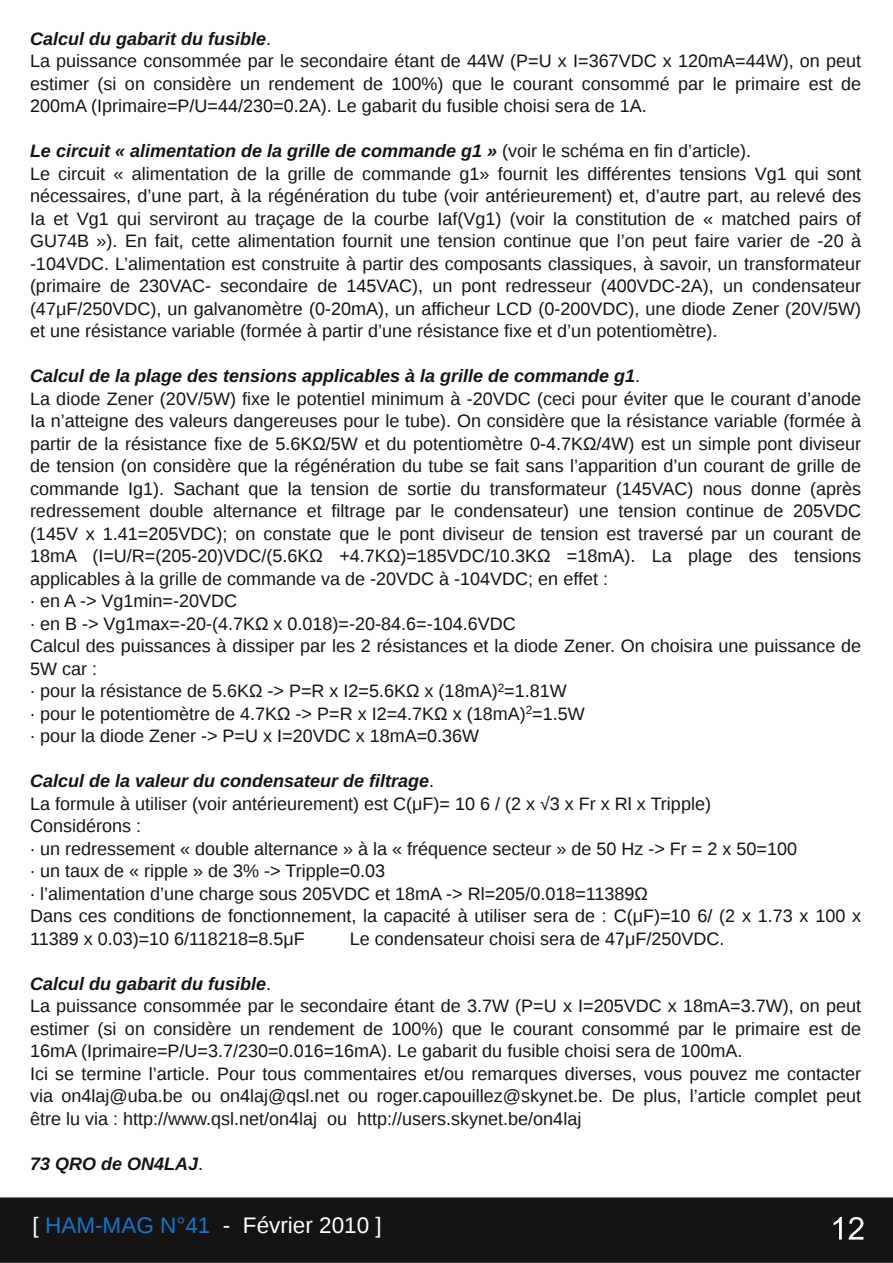
<style>
.page{position:relative;width:893px;height:1263px;background:#fff}
.page>*{position:absolute;margin:0;border:0;box-sizing:border-box;transform-origin:0 0}
.t1{font:22.5px "Liberation Sans";color:#fff}
.t2{font:18px/22.5px "Liberation Sans";color:#161413}
.t3{font:italic 700 18px "Liberation Sans";color:#161413}
.s1{font-weight:700;font-style:italic}
.s2{font-weight:400;font-style:normal}
.s3{color:#1775cd}
</style>
<div class="page">
<div style="left:0;top:1198px;width:892px;height:64px;background:#161413"></div>
<div style="left:0;top:1197px;width:893px;height:66px;border:2px solid #161413"></div>
<svg style="left:833px;top:1217px;width:9px;height:22px"></svg>
<svg style="left:848px;top:1217px;width:15px;height:22px"></svg>
<p class="t2" style="left:30px;top:27px;width:833px"><span class="s1">Calcul du gabarit du fusible</span>.<br>La puissance consommée par le secondaire étant de 44W (P=U x I=367VDC x 120mA=44W), on peut estimer (si on considère un rendement de 100%) que le courant consommé par le primaire est de 200mA (Iprimaire=P/U=44/230=0.2A). Le gabarit du fusible choisi sera de 1A.</p>
<p class="t2" style="left:30px;top:140px;width:833px"><span class="s1">Le circuit « alimentation de la grille de commande g1 »</span> (voir le schéma en fin d’article).<br>Le circuit « alimentation de la grille de commande g1» fournit les différentes tensions Vg1 qui sont nécessaires, d’une part, à la régénération du tube (voir antérieurement) et, d’autre part, au relevé des Ia et Vg1 qui serviront au traçage de la courbe Iaf(Vg1) (voir la constitution de « matched pairs of GU74B »). En fait, cette alimentation fournit une tension continue que l’on peut faire varier de -20 à -104VDC. L’alimentation est construite à partir des composants classiques, à savoir, un transformateur (primaire de 230VAC- secondaire de 145VAC), un pont redresseur (400VDC-2A), un condensateur (47μF/250VDC), un galvanomètre (0-20mA), un afficheur LCD (0-200VDC), une diode Zener (20V/5W) et une résistance variable (formée à partir d’une résistance fixe et d’un potentiomètre).</p>
<p class="t2" style="left:30px;top:365px;width:833px"><span class="s1">Calcul de la plage des tensions applicables à la grille de commande g1</span>.<br>La diode Zener (20V/5W) fixe le potentiel minimum à -20VDC (ceci pour éviter que le courant d’anode Ia n’atteigne des valeurs dangereuses pour le tube). On considère que la résistance variable (formée à partir de la résistance fixe de 5.6KΩ/5W et du potentiomètre 0-4.7KΩ/4W) est un simple pont diviseur de tension (on considère que la régénération du tube se fait sans l’apparition d’un courant de grille de commande Ig1). Sachant que la tension de sortie du transformateur (145VAC) nous donne (après redressement double alternance et filtrage par le condensateur) une tension continue de 205VDC (145V x 1.41=205VDC); on constate que le pont diviseur de tension est traversé par un courant de 18mA (I=U/R=(205-20)VDC/(5.6KΩ +4.7KΩ)=185VDC/10.3KΩ =18mA). La plage des tensions applicables à la grille de commande va de -20VDC à -104VDC; en effet :<br>∙ en A -&gt; Vg1min=-20VDC<br>∙ en B -&gt; Vg1max=-20-(4.7KΩ x 0.018)=-20-84.6=-104.6VDC<br>Calcul des puissances à dissiper par les 2 résistances et la diode Zener. On choisira une puissance de 5W car :<br>∙ pour la résistance de 5.6KΩ -&gt; P=R x I2=5.6KΩ x (18mA)<sup>2</sup>=1.81W<br>∙ pour le potentiomètre de 4.7KΩ -&gt; P=R x I2=4.7KΩ x (18mA)<sup>2</sup>=1.5W<br>∙ pour la diode Zener -&gt; P=U x I=20VDC x 18mA=0.36W</p>
<p class="t2" style="left:30px;top:770px;width:833px"><span class="s1">Calcul de la valeur du condensateur de filtrage</span>.<br>La formule à utiliser (voir antérieurement) est C(μF)= 10 6 / (2 x √3 x Fr x Rl x Tripple)<br>Considérons :<br>∙ un redressement « double alternance » à la « fréquence secteur » de 50 Hz -&gt; Fr = 2 x 50=100<br>∙ un taux de « ripple » de 3% -&gt; Tripple=0.03<br>∙ l’alimentation d’une charge sous 205VDC et 18mA -&gt; Rl=205/0.018=11389Ω<br>Dans ces conditions de fonctionnement, la capacité à utiliser sera de : C(μF)=10 6/ (2 x 1.73 x 100 x 11389 x 0.03)=10 6/118218=8.5μF</p>
<p class="t2" style="left:350px;top:927px;width:376px">Le condensateur choisi sera de 47μF/250VDC.</p>
<p class="t2" style="left:30px;top:972px;width:833px"><span class="s1">Calcul du gabarit du fusible</span>.<br>La puissance consommée par le secondaire étant de 3.7W (P=U x I=205VDC x 18mA=3.7W), on peut estimer (si on considère un rendement de 100%) que le courant consommé par le primaire est de 16mA (Iprimaire=P/U=3.7/230=0.016=16mA). Le gabarit du fusible choisi sera de 100mA.<br>Ici se termine l’article. Pour tous commentaires et/ou remarques diverses, vous pouvez me contacter via on4laj@uba.be ou on4laj@qsl.net ou roger.capouillez@skynet.be. De plus, l’article complet peut être lu via : http://www.qsl.net/on4laj ou http://users.skynet.be/on4laj</p>
<p class="t3" style="left:30px;top:1153px;width:175px">73 QRO de ON4LAJ<span class="s2">.</span></p>
<p class="t1" style="left:33px;top:1212px;width:351px">[ <span class="s3">HAM-MAG N°41</span> - Février 2010 ]</p>
</div>
